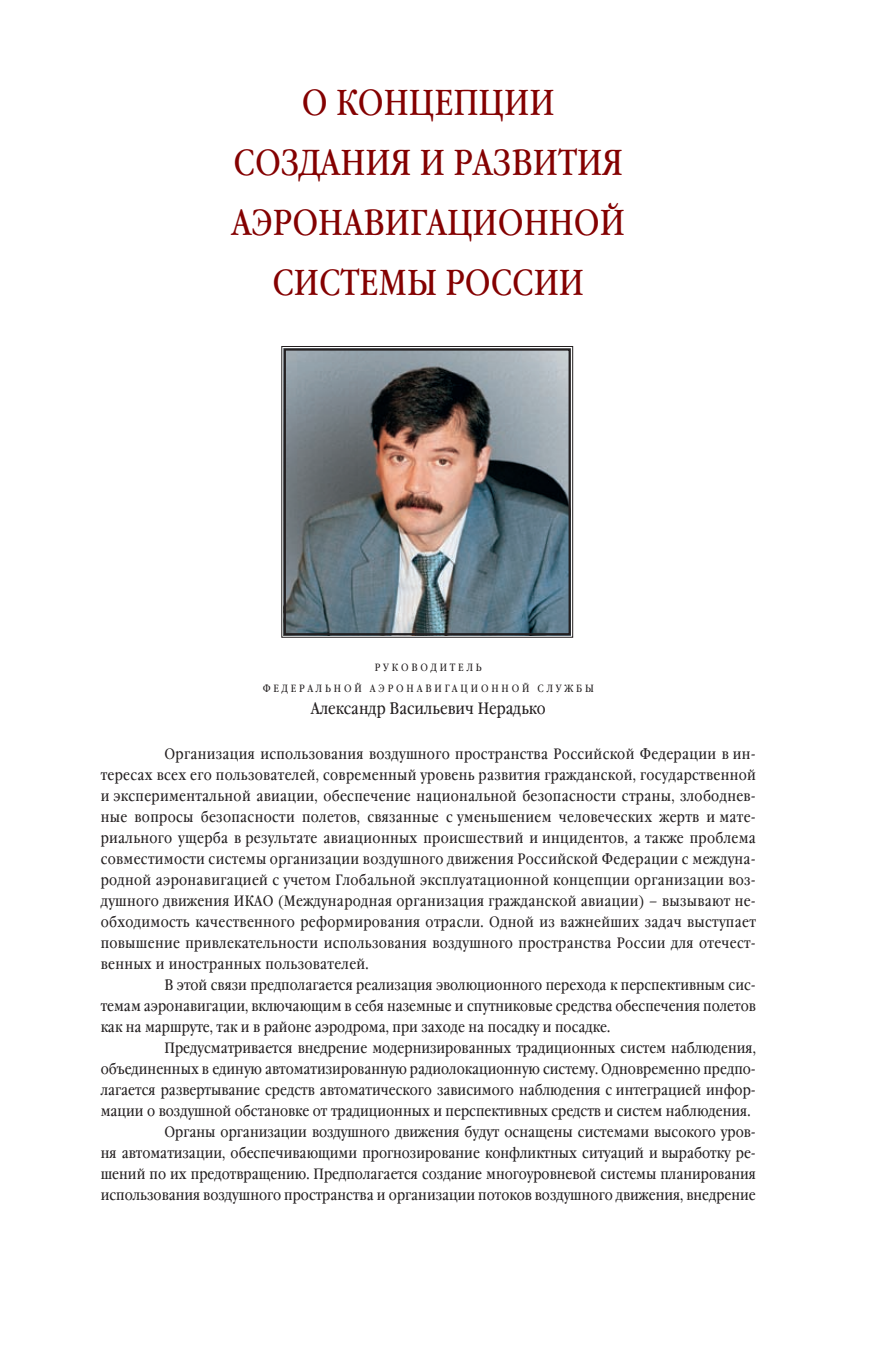
<style>
.page{position:relative;width:891px;height:1359px;background:#fff}
.page>*{position:absolute;margin:0;border:0;box-sizing:border-box;transform-origin:0 0}
.t1{font:36px/60px "Garamond Book Narrow C";color:#840101}
.t2{font:16.5px "Garamond Book Narrow C";color:#231f20}
.t3{font:15px/21px "Garamond Book Narrow C";color:#231f20;text-align:justify}
.t4{font:15px "Garamond Book Narrow C";letter-spacing:.02em;color:#231f20}
.t5{font:10.5px "Garamond Book Narrow C";letter-spacing:.27em;color:#231f20}
</style>
<div class="page">
<img style="left:281px;top:346px;width:292px;height:292px">
<div style="left:284px;top:348px;width:287px;height:287px;border:2px solid #231f20"></div>
<p class="t1" style="left:234px;top:74px;width:271px;text-indent:68px">О КОНЦЕПЦИИ<br>СОЗДАНИЯ ИРА</p>
<p class="t1" style="left:493px;top:134px;width:64px">ЗВИТИ</p>
<p class="t1" style="left:602px;top:134px;width:22px">Я</p>
<p class="t1" style="left:231px;top:194px;width:220px">АЭРОНАВИГАЦИ</p>
<p class="t1" style="left:498px;top:194px;width:129px">ОННОЙ</p>
<p class="t1" style="left:272px;top:254px;width:22px">СИСТЕ</p>
<p class="t1" style="left:378px;top:254px;width:136px">МЫ РОССИИ</p>
<p class="t5" style="left:375px;top:661px;width:66px">Р УК ОВОДИТЕ</p>
<p class="t5" style="left:466px;top:661px;width:17px">Л Ь</p>
<p class="t5" style="left:263px;top:682px;width:3px">ФЕДЕРА</p>
<p class="t5" style="left:316px;top:682px;width:146px">ЛЬНОЙ А ЭР ОНА ВИ ГАЦИ</p>
<p class="t5" style="left:481px;top:682px;width:114px">ОННОЙ С ЛУЖБ Ы</p>
<p class="t2" style="left:311px;top:699px;width:236px">Александр Васильевич Нерадько</p>
<p class="t3" style="left:101px;top:744px;width:656px;text-indent:64px">Организация использования воздушного пространства Российской Федерации в ин&shy;тересах всех его пользователей, современный уровень развития гражданской, государственной и экспериментальной авиации, обеспечение национальной безопасности страны, злободнев&shy;ные вопросы безопасности полетов, связанные с уменьшением человеческих жертв и мате&shy;риального ущерба в результате авиационных происшествий и инцидентов, а также проблема совместимости системы организации воздушного движения Российской Федерации с междуна&shy;родной аэронавигацией с учетом Глобальной эксплуатационной концепции организации воз&shy;душного движения ИКА</p>
<p class="t4" style="left:263px;top:892px;width:494px">О (Международная организация гражданской авиации) – вызывают не-</p>
<p class="t4" style="left:101px;top:913px;width:656px">обходимость качественного реформирования отрасли. Одной из важнейших задач выступает</p>
<p class="t4" style="left:101px;top:934px;width:656px">повышение привлекательности использования воздушного пространства России для отечест-</p>
<p class="t4" style="left:101px;top:955px;width:269px">венных и иностранных пользователей.</p>
<p class="t3" style="left:164px;top:975px;width:593px">В этой связи предполагается реализация эволюционного перехода к перспективным сис-</p>
<p class="t3" style="left:101px;top:996px;width:656px">темам аэронавигации, включающим в себя наземные и спутниковые средства обеспечения полетов</p>
<p class="t3" style="left:101px;top:1017px;width:511px">как на маршруте, так и в районе аэродрома, при заходе на посадку и посадке.</p>
<p class="t3" style="left:164px;top:1038px;width:593px">Предусматривается внедрение модернизированных традиционных систем наблюдения,</p>
<p class="t3" style="left:101px;top:1059px;width:656px">объединенных в единую автоматизированную радиолокационную систему. Одновременно предпо-</p>
<p class="t3" style="left:101px;top:1080px;width:656px">лагается развертывание средств автоматического зависимого наблюдения с интеграцией инфор-</p>
<p class="t3" style="left:101px;top:1101px;width:651px">мации о воздушной обстановке от традиционных и перспективных средств и систем наблюдения.</p>
<p class="t3" style="left:164px;top:1122px;width:593px">Органы организации воздушного движения будут оснащены системами высокого уров-</p>
<p class="t3" style="left:101px;top:1143px;width:656px">ня автоматизации, обеспечивающими прогнозирование конфликтных ситуаций и выработку ре-</p>
<p class="t3" style="left:101px;top:1164px;width:656px">шений по их предотвращению. Предполагается создание многоуровневой системы планирования</p>
<p class="t3" style="left:101px;top:1185px;width:656px">использования воздушного пространства и организации потоков воздушного движения, внедрение</p>
</div>
